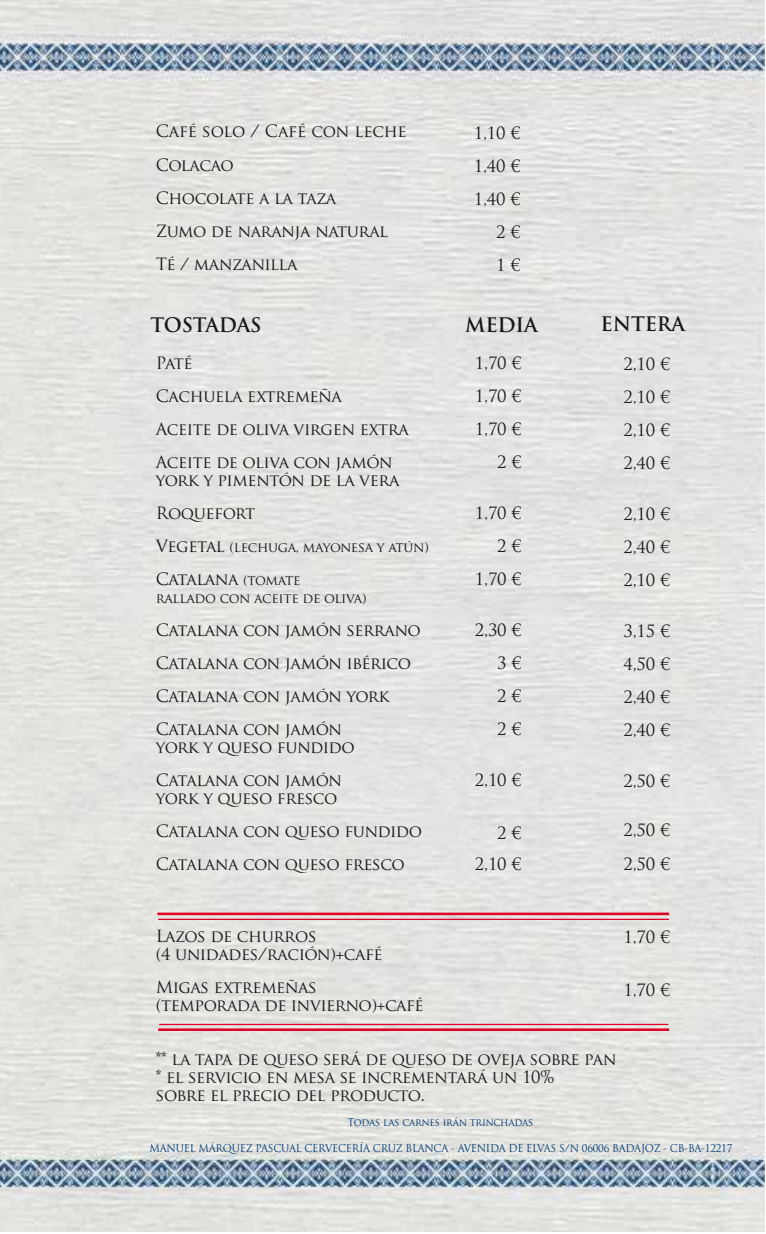
<style>
.page{position:relative;width:766px;height:1234px;background:#fff}
.page>*{position:absolute;margin:0;border:0;box-sizing:border-box;transform-origin:0 0}
.t1{font:700 19.5px "Trajan Pro";letter-spacing:-.01em;color:#1a171c}
.t2{font:16.5px/33px "Trajan Pro";letter-spacing:-.025em;color:#1a171c}
.t3{font:13.5px "Trajan Pro";letter-spacing:-.025em;color:#1a171c}
.t4{font:10.5px "Trajan Pro";letter-spacing:-.025em;color:#003b77;scale:.95 1}
.s1{font-size:16.5px}
.s2{font-size:13.5px}
</style>
<div class="page">
<img style="left:0;top:0;width:764px;height:1230px">
<hr style="left:159px;top:1023px;width:509px;height:1px;background:#e00327">
<hr style="left:158px;top:918px;width:510px;height:1px;background:#e00327">
<hr style="left:158px;top:1028px;width:511px;height:2px;background:#e00327">
<hr style="left:157px;top:912px;width:512px;height:2px;background:#e00327">
<p class="t2" style="left:156px;top:115px;width:252px">Café solo / Café con leche<br>Colacao<br>Chocolate a la taza<br>Zumo de naranja natural<br>Té / manzanilla</p>
<p class="t2" style="left:473px;top:116px;width:48px;text-align:right">1,10 €<br>1,40 €<br>1,40 €<br>2 €<br>1 €</p>
<p class="t1" style="left:150px;top:312px;width:113px">TOSTADAS</p>
<p class="t1" style="left:465px;top:312px;width:74px">MEDIA</p>
<p class="t1" style="left:600px;top:311px;width:86px">ENTERA</p>
<p class="t2" style="left:156px;top:346px;width:254px">Paté<br>Cachuela extremeña<br>Aceite de oliva virgen extra<br>Aceite de oliva con jamón</p>
<p class="t2" style="left:156px;top:463px;width:245px">york y pimentón de la vera<br>Roquefort</p>
<p class="t3" style="left:156px;top:538px;width:274px"><span class="s1">Vegetal</span> (lechuga, mayonesa y atún)</p>
<p class="t2" style="left:156px;top:562px;width:146px">Catalana <span class="s2">(tomate</span></p>
<p class="t3" style="left:156px;top:589px;width:212px">rallado con aceite de oliva)</p>
<p class="t2" style="left:156px;top:613px;width:266px">Catalana con jamón serrano<br>Catalana con jamón ibérico<br>Catalana con jamón york<br>Catalana con jamón</p>
<p class="t2" style="left:156px;top:730px;width:200px">york y queso fundido<br>Catalana con jamón</p>
<p class="t2" style="left:156px;top:781px;width:268px">york y queso fresco<br>Catalana con queso fundido<br>Catalana con queso fresco</p>
<p class="t2" style="left:474px;top:346px;width:48px;text-align:right">1,70 €<br>1,70 €<br>1,70 €<br>2 €</p>
<p class="t2" style="left:474px;top:496px;width:48px;text-align:right">1,70 €<br>2 €<br>1,70 €</p>
<p class="t2" style="left:497px;top:613px;width:25px;text-align:justify;text-indent:-23px">2,30 € 3 € 2 € 2 €</p>
<p class="t2" style="left:474px;top:763px;width:48px">2,10 €</p>
<p class="t2" style="left:474px;top:816px;width:48px;line-height:31.5px;text-align:right">2 €<br>2,10 €</p>
<p class="t2" style="left:623px;top:347px;width:48px;text-align:justify">2,10 € 2,10 € 2,10 € 2,40 €</p>
<p class="t2" style="left:623px;top:497px;width:48px;text-align:justify">2,10 € 2,40 € 2,10 €</p>
<p class="t2" style="left:623px;top:614px;width:48px;text-align:justify">3,15 € 4,50 € 2,40 € 2,40 €</p>
<p class="t2" style="left:623px;top:764px;width:48px">2,50 €</p>
<p class="t2" style="left:623px;top:813px;width:48px">2,50 €<br>2,50 €</p>
<p class="t2" style="left:156px;top:926px;width:228px;line-height:18px">Lazos de churros<br>(4 unidades/ración)+café</p>
<p class="t2" style="left:156px;top:977px;width:269px;line-height:18px">Migas extremeñas (temporada de invierno)+café</p>
<p class="t2" style="left:156px;top:1049px;width:462px;line-height:18px">** la tapa de queso será de queso de oveja sobre pan * el servicio en mesa se incrementará un 10%<br>sobre el precio del producto.</p>
<p class="t4" style="left:347px;top:1115px;width:197px">Todas las carnes irán trinchadas</p>
<p class="t2" style="left:623px;top:920px;width:48px">1,70 €</p>
<p class="t2" style="left:623px;top:972px;width:48px">1,70 €</p>
<p class="t4" style="left:149px;top:1141px;width:615px">MANUEL MÁRQUEZ PASCUAL CERVECERÍA CRUZ BLANCA - AVENIDA DE ELVAS S/N 06006 BADAJOZ - CB-BA-12217</p>
</div>
